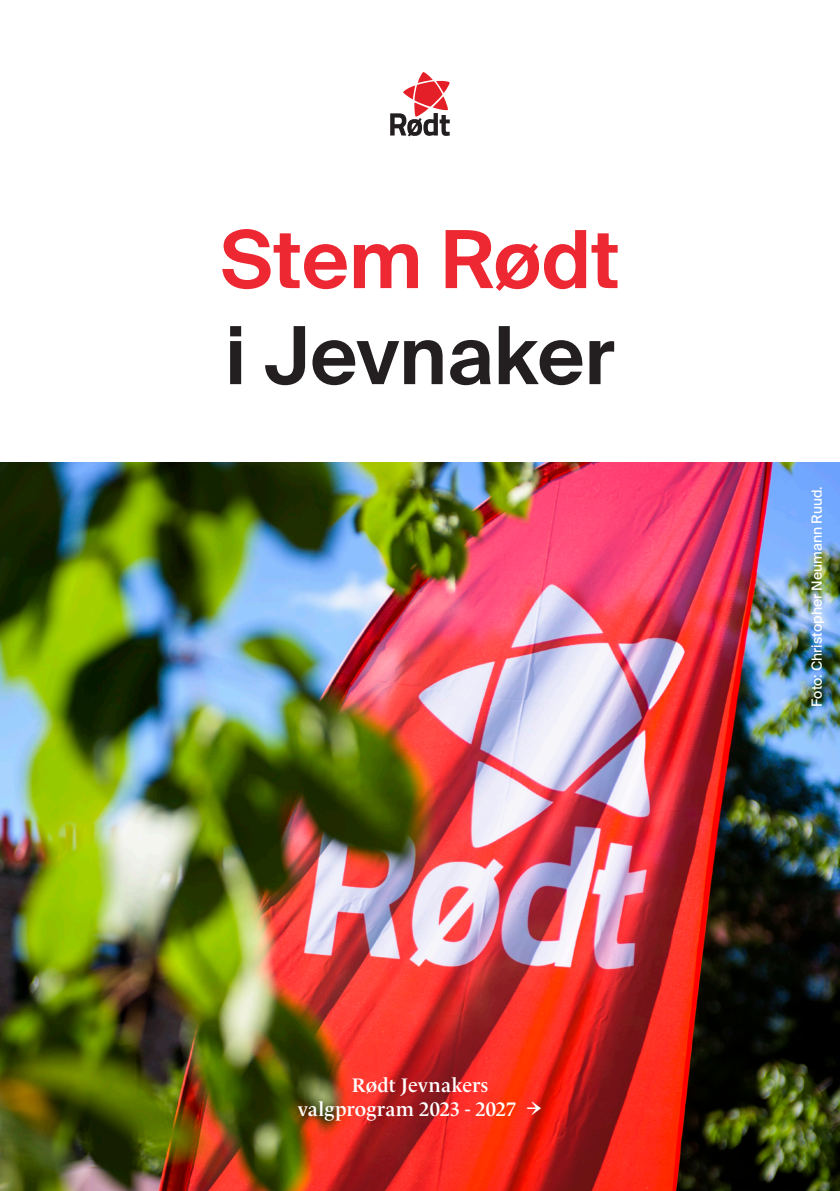
<style>
.page{position:relative;width:840px;height:1191px;background:#fff}
.page>*{position:absolute;margin:0;border:0;box-sizing:border-box;transform-origin:0 0}
.Forside{font:600 80px/96px "Suisse Intl";color:#231f20}
.Brødtekst{font:600 20px "Le Monde Livre Std";color:#fff}
.t1{font:14px "Suisse Intl";color:#fff}
.s1{color:#ee2833}
</style>
<div class="page">
<svg style="left:390px;top:72px;width:59px;height:64px"></svg>
<img style="left:0;top:462px;width:839px;height:729px">
<p class="Forside" style="left:220px;top:212px;width:400px"><span class="s1">Stem Rødt </span>i Jevnaker</p>
<p class="Brødtekst" style="left:351px;top:1073px;width:138px">Rødt Jevnakers</p>
<p class="Brødtekst" style="left:298px;top:1097px;width:245px">valgprogram 2023 - 2027 →</p>
<p class="t1" style="left:808px;top:707px;width:222px;rotate:-90deg">Foto: Christopher Neumann Ruud.</p>
</div>
